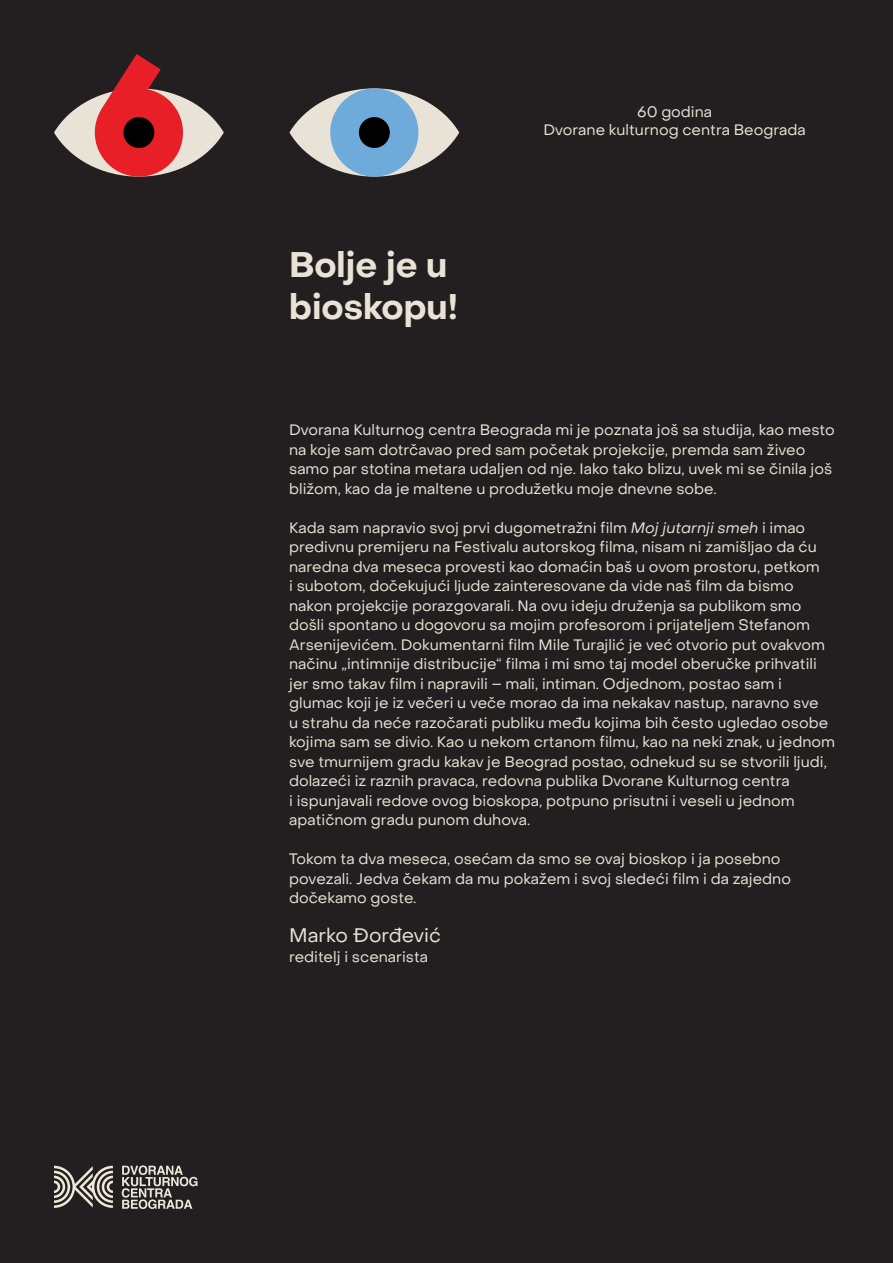
<style>
.page{position:relative;width:893px;height:1263px;background:#231f20}
.page>*{position:absolute;margin:0;border:0;box-sizing:border-box;transform-origin:0 0}
.t1{font:700 35.1px/42px "Object Sans";color:#e8e3d6}
.t2{font:19.5px "Object Sans";color:#e8e3d6}
.t3{font:15px/19.5px "Object Sans";color:#e8e3d6}
.s1{font-style:italic}
</style>
<div class="page">
<svg style="left:54px;top:88px;width:170px;height:89px;fill:#e8e3d6"></svg>
<svg style="left:101px;top:54px;width:60px;height:55px"></svg>
<div style="left:95px;top:88px;width:88px;height:89px;background:#e81f26;border-radius:50%"></div>
<div style="left:123px;top:117px;width:31px;height:31px;background:#000;border-radius:50%"></div>
<svg style="left:289px;top:88px;width:170px;height:89px;fill:#e8e3d6"></svg>
<div style="left:330px;top:88px;width:88px;height:89px;background:#6eabdb;border-radius:50%"></div>
<div style="left:359px;top:117px;width:31px;height:31px;background:#000;border-radius:50%"></div>
<svg style="left:122px;top:1165px;width:76px;height:44px"></svg>
<svg style="left:54px;top:1166px;width:59px;height:42px"></svg>
<h1 class="t1" style="left:289px;top:244px;width:170px">Bolje je u bioskopu!</h1>
<p class="t3" style="left:543px;top:103px;width:264px;line-height:18px;text-align:center">60 godina<br>Dvorane kulturnog centra Beograda</p>
<p class="t3" style="left:289px;top:420px;width:547px">Dvorana Kulturnog centra Beograda mi je poznata još sa studija, kao mesto na koje sam dotrčavao pred sam početak projekcije, premda sam živeo samo par stotina metara udaljen od nje. Iako tako blizu, uvek mi se činila još bližom, kao da je maltene u produžetku moje dnevne sobe.</p>
<p class="t3" style="left:289px;top:518px;width:547px">Kada sam napravio svoj prvi dugometražni film <span class="s1">Moj jutarnji smeh</span> i imao predivnu premijeru na Festivalu autorskog filma, nisam ni zamišljao da ću naredna dva meseca provesti kao domaćin baš u ovom prostoru, petkom<br>i subotom, dočekujući ljude zainteresovane da vide naš film da bismo nakon projekcije porazgovarali. Na ovu ideju druženja sa publikom smo došli spontano u dogovoru sa mojim profesorom i prijateljem Stefanom Arsenijevićem. Dokumentarni film Mile Turajlić je već otvorio put ovakvom načinu „intimnije distribucije“ filma i mi smo taj model oberučke prihvatili jer smo takav film i napravili – mali, intiman. Odjednom, postao sam i glumac koji je iz večeri u veče morao da ima nekakav nastup, naravno sve<br>u strahu da neće razočarati publiku među kojima bih često ugledao osobe kojima sam se divio. Kao u nekom crtanom filmu, kao na neki znak, u jednom sve tmurnijem gradu kakav je Beograd postao, odnekud su se stvorili ljudi, dolazeći iz raznih pravaca, redovna publika Dvorane Kulturnog centra<br>i ispunjavali redove ovog bioskopa, potpuno prisutni i veseli u jednom apatičnom gradu punom duhova.</p>
<p class="t3" style="left:289px;top:849px;width:503px">Tokom ta dva meseca, osećam da smo se ovaj bioskop i ja posebno povezali. Jedva čekam da mu pokažem i svoj sledeći film i da zajedno dočekamo goste.</p>
<p class="t2" style="left:289px;top:923px;width:153px">Marko Đorđević</p>
<p class="t3" style="left:289px;top:947px;width:141px">reditelj i scenarista</p>
</div>
